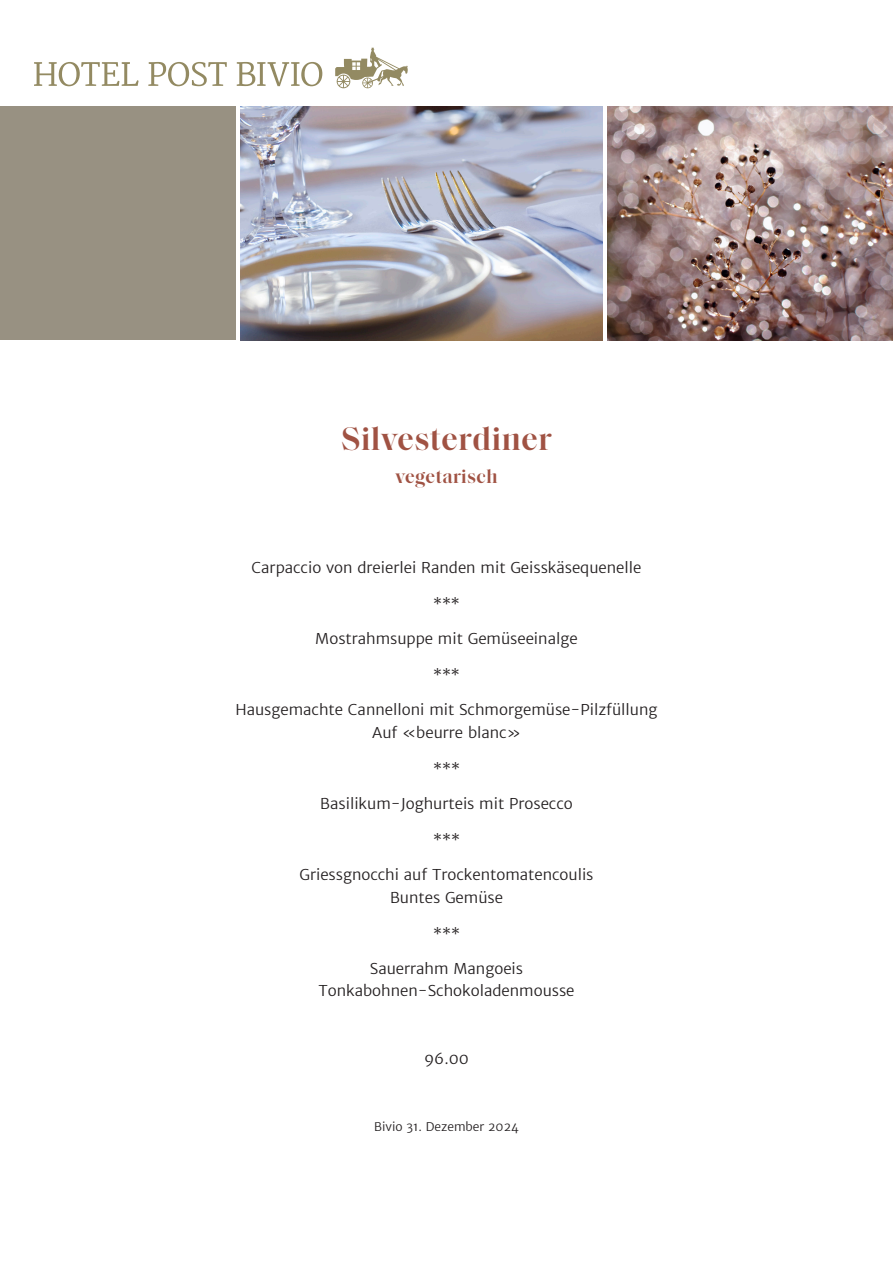
<style>
.page{position:relative;width:893px;height:1263px;background:#fff}
.page>*{position:absolute;margin:0;border:0;box-sizing:border-box;transform-origin:0 0}
.t1{font:600 33px "Saol Display";letter-spacing:.02em;color:#a05243}
.t2{font:600 19.5px "Saol Display";letter-spacing:.02em;color:#a05243}
.t3{font:300 15px/22.5px "Merriweather Sans";color:#231f20;text-align:center}
.t4{font:300 12px "Merriweather Sans";color:#231f20}
</style>
<div class="page">
<img style="left:240px;top:106px;width:363px;height:234px">
<div style="left:0;top:106px;width:235px;height:234px;background:#989182"></div>
<svg style="left:34px;top:62px;width:105px;height:24px"></svg>
<svg style="left:148px;top:62px;width:79px;height:24px"></svg>
<svg style="left:237px;top:62px;width:85px;height:24px"></svg>
<svg style="left:335px;top:48px;width:73px;height:40px"></svg>
<img style="left:607px;top:106px;width:286px;height:234px">
<h1 class="t1" style="left:341px;top:414px;width:212px">Silvesterdiner</h1>
<h2 class="t2" style="left:395px;top:461px;width:103px">vegetarisch</h2>
<p class="t3" style="left:252px;top:556px;width:391px">Carpaccio von dreierlei Randen mit Geisskäsequenelle</p>
<p class="t3" style="left:433px;top:592px;width:28px">***</p>
<p class="t3" style="left:315px;top:627px;width:264px">Mostrahmsuppe mit Gemüseeinalge</p>
<p class="t3" style="left:433px;top:663px;width:28px">***</p>
<p class="t3" style="left:235px;top:698px;width:423px">Hausgemachte Cannelloni mit Schmorgemüse-Pilzfüllung<br>Auf «beurre blanc»</p>
<p class="t3" style="left:433px;top:757px;width:28px">***</p>
<p class="t3" style="left:320px;top:792px;width:254px">Basilikum-Joghurteis mit Prosecco</p>
<p class="t3" style="left:433px;top:828px;width:28px">***</p>
<p class="t3" style="left:299px;top:863px;width:296px">Griessgnocchi auf Trockentomatencoulis<br>Buntes Gemüse</p>
<p class="t3" style="left:433px;top:922px;width:28px">***</p>
<p class="t3" style="left:318px;top:957px;width:258px">Sauerrahm Mangoeis<br>Tonkabohnen-Schokoladenmousse</p>
<p class="t3" style="left:424px;top:1047px;width:46px">96.00</p>
<p class="t4" style="left:374px;top:1119px;width:146px">Bivio 31. Dezember 2024</p>
</div>
